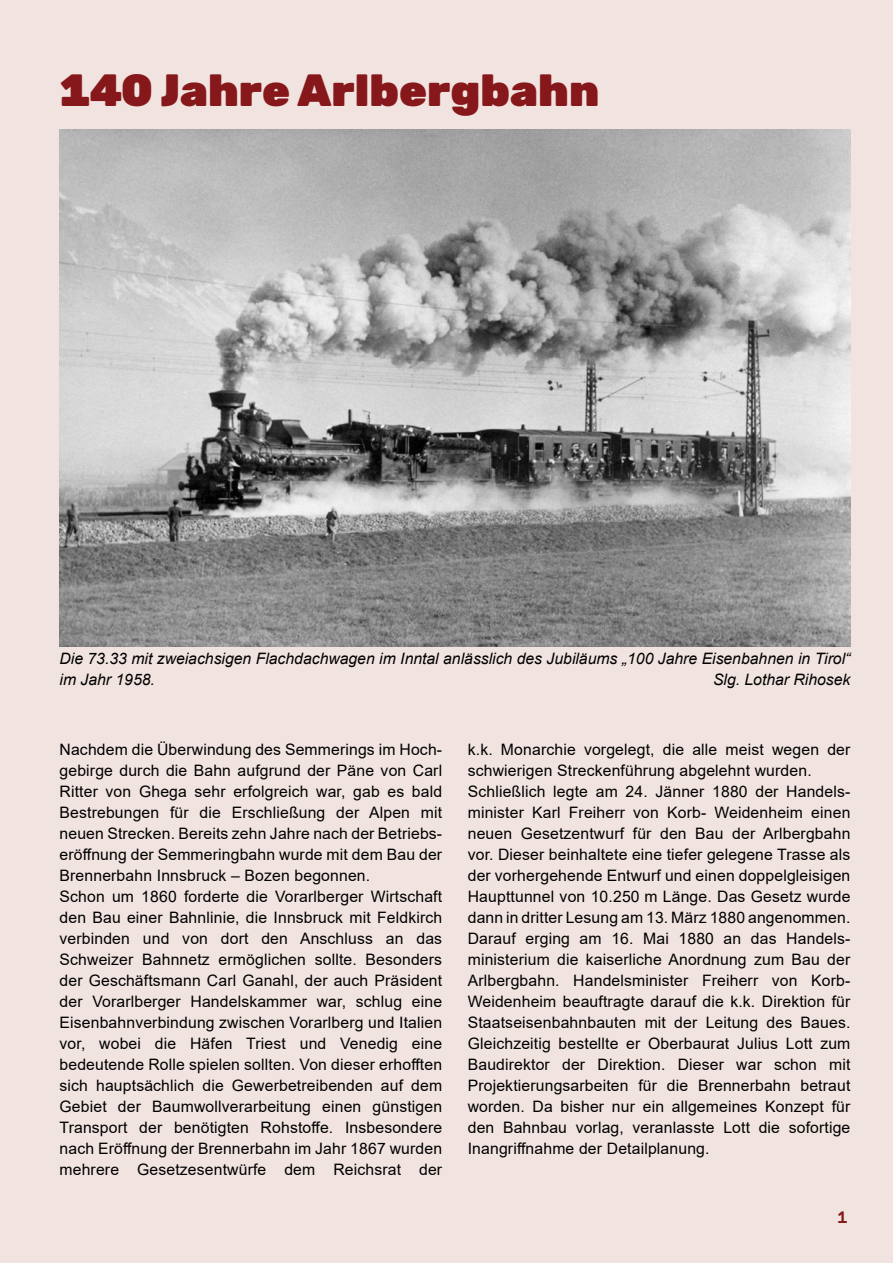
<style>
.page{position:relative;width:893px;height:1263px;background:#f1e4e0}
.page>*{position:absolute;margin:0;border:0;box-sizing:border-box;transform-origin:0 0}
.t1{font:900 45px "Hezaedrus";color:#86181b}
.t2{font:500 16.5px "Hezaedrus";color:#86181b}
.t3{font:15.75px/21px "Arial";letter-spacing:.01em;color:#000}
.t4{font:italic 15.75px/21px "Arial";color:#000}
</style>
<div class="page">
<img style="left:60px;top:130px;width:790px;height:516px">
<h1 class="t1" style="left:60px;top:63px;width:541px">140 Jahre Arlbergbahn</h1>
<p class="t4" style="left:60px;top:648px;width:792px">Die 73.33 mit zweiachsigen Flachdachwagen im Inntal anlässlich des Jubiläums „100 Jahre Eisenbahnen in Tirol“ im Jahr 1958.</p>
<p class="t4" style="left:713px;top:669px;width:139px">Slg. Lothar Rihosek</p>
<p class="t3" style="left:60px;top:739px;width:384px">Nachdem die Überwindung des Semmerings im Hoch&shy;gebirge durch die Bahn aufgrund der Päne von Carl Ritter von Ghega sehr erfolgreich war, gab es bald Bestrebungen für die Erschließung der Alpen mit neuen Strecken. Bereits zehn Jahre nach der Betriebs&shy;eröffnung der Semmeringbahn wurde mit dem Bau der Brennerbahn Innsbruck – Bozen begonnen.<br>Schon um 1860 forderte die Vorarlberger Wirtschaft den Bau einer Bahnlinie, die Innsbruck mit Feldkirch verbinden und von dort den Anschluss an das Schweizer Bahnnetz ermöglichen sollte. Besonders der Geschäftsmann Carl Ganahl, der auch Präsident der Vorarlberger Handelskammer war, schlug eine Eisenbahnverbindung zwischen Vorarlberg und Italien vor, wobei die Häfen Triest und Venedig eine bedeutende Rolle spielen sollten. Von dieser erhofften sich hauptsächlich die Gewerbetreibenden auf dem Gebiet der Baumwollverarbeitung einen günstigen Transport der benötigten Rohstoffe. Insbesondere nach Eröffnung der Brennerbahn im Jahr 1867 wurden mehrere Gesetzesentwürfe dem Reichsrat der</p>
<p class="t3" style="left:468px;top:739px;width:384px">k.k. Monarchie vorgelegt, die alle meist wegen der schwierigen Streckenführung abgelehnt wurden.<br>Schließlich legte am 24. Jänner 1880 der Handels&shy;minister Karl Freiherr von Korb- Weidenheim einen neuen Gesetzentwurf für den Bau der Arlbergbahn vor. Dieser beinhaltete eine tiefer gelegene Trasse als der vorhergehende Entwurf und einen doppelgleisigen Haupttunnel von 10.250 m Länge. Das Gesetz wurde dann in dritter Lesung am 13. März 1880 angenommen.<br>Darauf erging am 16. Mai 1880 an das Handels&shy;ministerium die kaiserliche Anordnung zum Bau der Arlbergbahn. Handelsminister Freiherr von Korb-Weidenheim beauftragte darauf die k.k. Direktion für Staatseisenbahnbauten mit der Leitung des Baues.<br>Gleichzeitig bestellte er Oberbaurat Julius Lott zum Baudirektor der Direktion. Dieser war schon mit Projektierungsarbeiten für die Brennerbahn betraut worden. Da bisher nur ein allgemeines Konzept für den Bahnbau vorlag, veranlasste Lott die sofortige Inangriffnahme der Detailplanung.</p>
<p class="t2" style="left:837px;top:1208px;width:13px">1</p>
</div>
